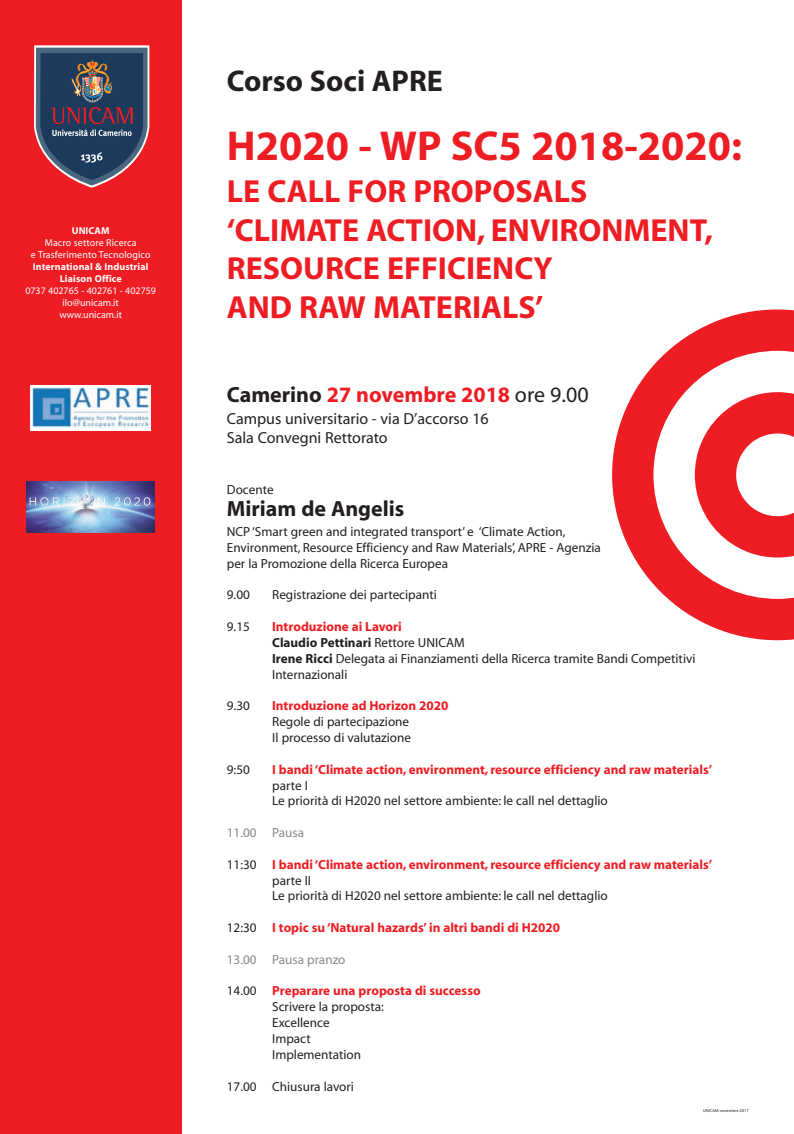
<style>
.page{position:relative;width:794px;height:1134px;background:#fff}
.page>*{position:absolute;margin:0;border:0;box-sizing:border-box;transform-origin:0 0}
.t1{font:700 42px "Myriad";color:#ee1d23}
.t2{font:700 32px/38.4px "Myriad";color:#ee1d23}
.t3{font:700 30px "Myriad";color:#231f20}
.t4{font:700 22px "Myriad";color:#ee1d23}
.t5{font:700 22px "Myriad";color:#231f20}
.t6{font:16px/19.2px "Myriad";color:#231f20}
.t7{font:13.2px/15.8px "Myriad";color:#231f20}
.t8{font:700 13.2px/15.8px "Myriad";color:#ee1d23}
.t9{font:13.2px "Myriad";color:#87888b}
.t10{font:10px/12px "Myriad";color:#fff;text-align:center}
.t11{font:700 10px/12px "Myriad";letter-spacing:.01em;color:#fff;text-align:center}
.t12{font:4.16px "Myriad";letter-spacing:.01em;color:#231f20}
.s1{color:#231f20}
.s2{font-weight:400;color:#231f20}
.s3{font-weight:700;color:#ee1d23}
.s4{font-weight:700}
</style>
<div class="page">
<div style="left:0;top:0;width:181px;height:1134px;background:#ee1d23"></div>
<svg style="left:34px;top:45px;width:115px;height:143px;background:#594d62"></svg>
<svg style="left:612px;top:309px;width:182px;height:331px;fill:#ee1d23"></svg>
<svg style="left:653px;top:351px;width:141px;height:248px"></svg>
<img style="left:31px;top:386px;width:119px;height:44px">
<img style="left:26px;top:482px;width:128px;height:50px">
<p class="t11" style="left:72px;top:226px;width:39px">UNICAM</p>
<p class="t10" style="left:31px;top:238px;width:121px">Macro settore Ricerca<br>e Trasferimento Tecnologico</p>
<p class="t11" style="left:33px;top:262px;width:117px">International &amp; Industrial<br>Liaison Office</p>
<p class="t10" style="left:25px;top:286px;width:132px">0737 402765 - 402761 - 402759 ilo@unicam.it<br>www.unicam.it</p>
<h3 class="t3" style="left:227px;top:69px;width:217px">Corso Soci APRE</h3>
<h1 class="t1" style="left:227px;top:130px;width:517px">H2020 - WP SC5 2018-2020:</h1>
<h2 class="t2" style="left:227px;top:175px;width:487px">LE CALL FOR PROPOSALS ‘CLIMATE ACTION, ENVIRONMENT,<br>RESOURCE EFFICIENCY<br>AND RAW MATERIALS’</h2>
<h3 class="t4" style="left:227px;top:386px;width:363px"><span class="s1">Camerino</span> 27 novembre 2018 <span class="s2">ore 9.00</span></h3>
<p class="t6" style="left:227px;top:410px;width:263px">Campus universitario - via D’accorso 16<br>Sala Convegni Rettorato</p>
<p class="t7" style="left:227px;top:483px;width:48px">Docente</p>
<h3 class="t5" style="left:227px;top:501px;width:179px">Miriam de Angelis</h3>
<p class="t7" style="left:227px;top:525px;width:376px">NCP ‘Smart green and integrated transport’ e ‘Climate Action,<br>Environment, Resource Efficiency and Raw Materials’, APRE - Agenzia per la Promozione della Ricerca Europea</p>
<p class="t7" style="left:227px;top:588px;width:25px">9.00</p>
<p class="t7" style="left:272px;top:588px;width:166px">Registrazione dei partecipanti</p>
<p class="t7" style="left:227px;top:620px;width:25px">9.15</p>
<p class="t7" style="left:272px;top:620px;width:425px"><span class="s3">Introduzione ai Lavori<br></span><span class="s4">Claudio Pettinari</span> Rettore UNICAM<br><span class="s4">Irene Ricci</span> Delegata ai Finanziamenti della Ricerca tramite Bandi Competitivi Internazionali</p>
<p class="t7" style="left:227px;top:699px;width:25px">9.30</p>
<p class="t8" style="left:272px;top:699px;width:178px">Introduzione ad Horizon 2020</p>
<p class="t7" style="left:272px;top:715px;width:140px">Regole di partecipazione<br>Il processo di valutazione</p>
<p class="t7" style="left:227px;top:762px;width:25px">9:50</p>
<p class="t8" style="left:272px;top:762px;width:441px">I bandi ‘Climate action, environment, resource efficiency and raw materials’</p>
<p class="t7" style="left:272px;top:778px;width:337px">parte I<br>Le priorità di H2020 nel settore ambiente: le call nel dettaglio</p>
<p class="t9" style="left:227px;top:828px;width:79px">11.00 Pausa</p>
<p class="t8" style="left:272px;top:857px;width:441px;text-indent:-45px"><span class="s2">11:30</span> I bandi ‘Climate action, environment, resource efficiency and raw materials’ <span class="s2">parte II<br>Le priorità di H2020 nel settore ambiente: le call nel dettaglio</span></p>
<p class="t8" style="left:227px;top:921px;width:335px"><span class="s2">12:30</span> I topic su ‘Natural hazards’ in altri bandi di H2020</p>
<p class="t9" style="left:227px;top:954px;width:120px">13.00 Pausa pranzo</p>
<p class="t7" style="left:272px;top:984px;width:210px;text-indent:-45px">14.00 <span class="s3">Preparare una proposta di successo<br></span>Scrivere la proposta:<br>Excellence<br>Impact<br>Implementation</p>
<p class="t7" style="left:227px;top:1079px;width:129px">17.00 Chiusura lavori</p>
<p class="t12" style="left:703px;top:1109px;width:47px">UNICAM novembre 2017</p>
</div>
